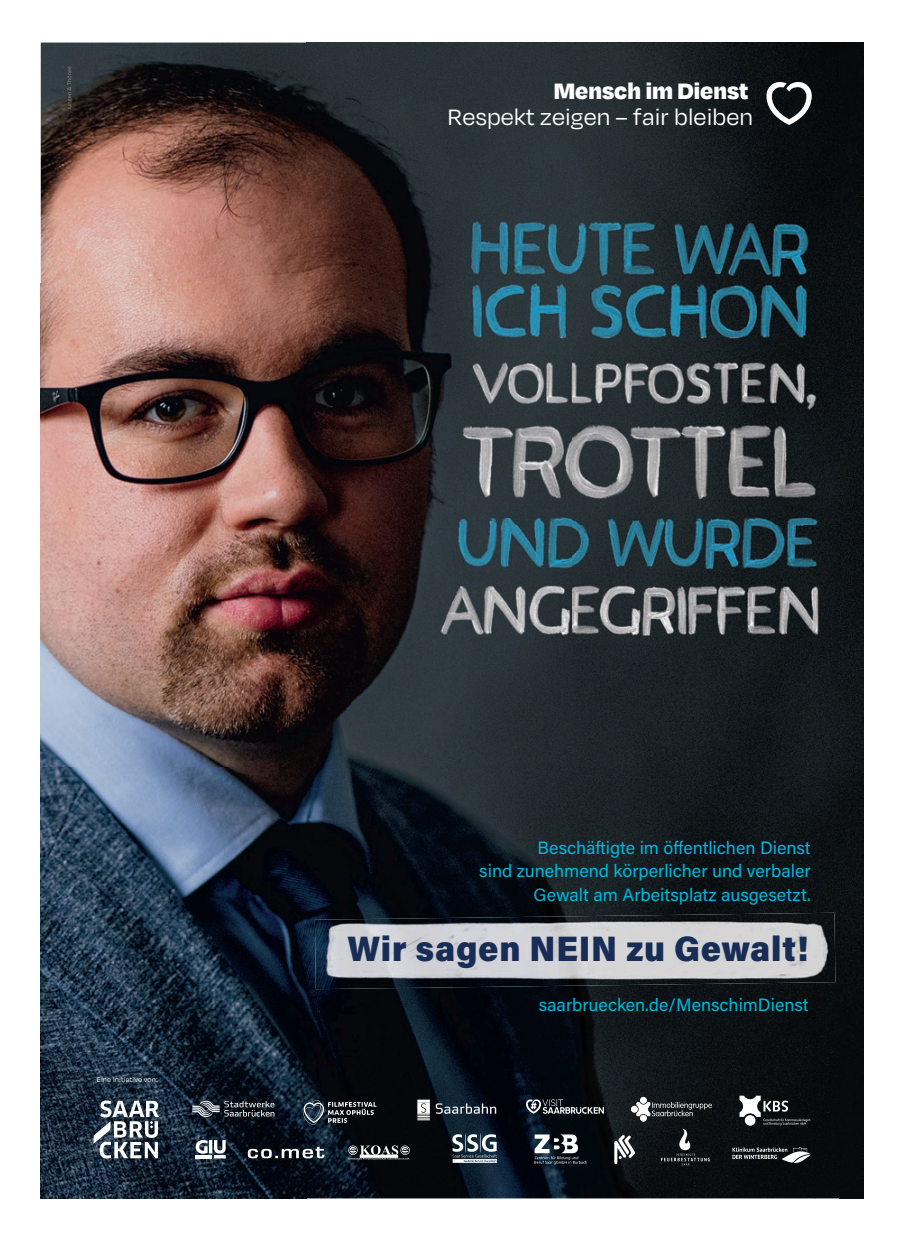
<style>
.page{position:relative;width:904px;height:1241px;background:#fff}
.page>*{position:absolute;margin:0;border:0;box-sizing:border-box;transform-origin:0 0}
.t1{font:900 35.25px "Acumin Pro";letter-spacing:.02em;color:#182d56;scale:.96 1}
.t2{font:25.62px "Degular";color:#fff}
.t3{font:900 25.62px "Degular";color:#fff}
.t4{font:17.88px/23.9px "Acumin Pro";color:#00b8de;text-align:right}
.t5{font:7.88px "Degular";letter-spacing:.015em;color:#fff}
</style>
<div class="page">
<img style="left:41px;top:43px;width:798px;height:724px">
<img style="left:839px;top:43px;width:24px;height:1155px">
<img style="left:41px;top:767px;width:265px;height:431px">
<img style="left:306px;top:767px;width:533px;height:169px">
<img style="left:306px;top:936px;width:24px;height:262px">
<div style="left:815px;top:936px;width:24px;height:262px;background:#080b0c"></div>
<img style="left:573px;top:989px;width:242px;height:209px">
<img style="left:330px;top:989px;width:243px;height:209px">
<img style="left:315px;top:912px;width:520px;height:77px">
<svg style="left:766px;top:82px;width:45px;height:43px"></svg>
<img style="left:67px;top:66px;width:5px;height:44px">
<svg style="left:94px;top:1100px;width:65px;height:58px"></svg>
<svg style="left:192px;top:1095px;width:618px;height:70px;background:#282e35"></svg>
<h2 class="t3" style="left:554px;top:74px;width:196px">Mensch im Dienst</h2>
<h2 class="t2" style="left:447px;top:101px;width:307px">Respekt zeigen – fair bleiben</h2>
<p class="t5" style="left:97px;top:1074px;width:62px">Eine Initiative von:</p>
<p class="t4" style="left:479px;top:834px;width:333px">Beschäftigte im öffentlichen Dienst<br>sind zunehmend körperlicher und verbaler<br>Gewalt am Arbeitsplatz ausgesetzt.</p>
<h1 class="t1" style="left:347px;top:923px;width:481px">Wir sagen NEIN zu Gewalt!</h1>
<p class="t4" style="left:538px;top:991px;width:271px">saarbruecken.de/MenschimDienst</p>
</div>
